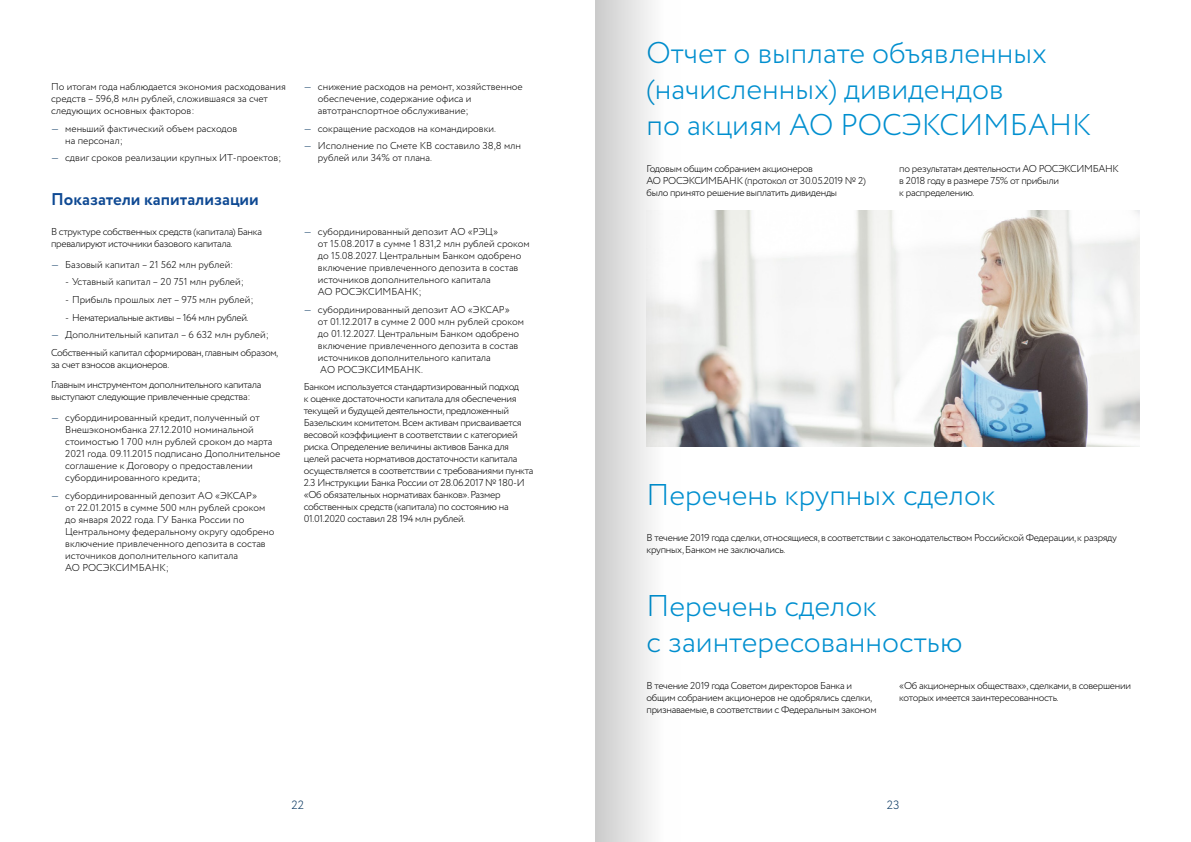
<style>
.page{position:relative;width:1191px;height:842px;background:#fff}
.page>*{position:absolute;margin:0;border:0;box-sizing:border-box;transform-origin:0 0}
.t1{font:300 30px/36px "Circe";color:#008fcf}
.t2{font:700 17px "Circe";color:#0e4993}
.t3{font:300 12px "Circe";color:#00305b}
.t4{font:300 10px/12px "Circe";letter-spacing:-.03em;color:#000}
.t5{font:300 10px/12px "Circe";color:#000}
.s1{color:#00305b}
</style>
<div class="page">
<img style="left:680px;top:211px;width:459px;height:235px">
<svg style="left:595px;top:0;width:85px;height:842px"></svg>
<p class="t5" style="left:51px;top:81px;width:236px">По итогам года наблюдается экономия расходования средств – 596,8 млн рублей, сложившаяся за счет следующих основных факторов:</p>
<p class="t5" style="left:65px;top:122px;width:173px;text-indent:-14px"><span class="s1">―</span> меньший фактический объем расходов на персонал;</p>
<p class="t5" style="left:51px;top:152px;width:232px"><span class="s1">―</span> сдвиг сроков реализации крупных ИТ-проектов;</p>
<h2 class="t2" style="left:51px;top:188px;width:209px">Показатели капитализации</h2>
<p class="t4" style="left:51px;top:226px;width:212px">В структуре собственных средств (капитала) Банка превалируют источники базового капитала.</p>
<p class="t5" style="left:51px;top:258px;width:184px"><span class="s1">―</span> Базовый капитал – 21 562 млн рублей:</p>
<p class="t5" style="left:65px;top:276px;width:180px">- Уставный капитал – 20 751 млн рублей;</p>
<p class="t5" style="left:65px;top:294px;width:190px">- Прибыль прошлых лет – 975 млн рублей;</p>
<p class="t4" style="left:51px;top:308px;width:229px;line-height:17.7px;text-indent:14px">- Нематериальные активы – 164 млн рублей.<br><span class="s1">―</span> Дополнительный капитал – 6 632 млн рублей;<br>Собственный капитал сформирован, главным образом,</p>
<p class="t4" style="left:51px;top:354px;width:212px;line-height:20.5px">за счет взносов акционеров.<br>Главным инструментом дополнительного капитала</p>
<p class="t4" style="left:51px;top:387px;width:210px;line-height:20.5px">выступают следующие привлеченные средства: <span class="s1">―</span> субординированный кредит, полученный от</p>
<p class="t5" style="left:65px;top:424px;width:217px">Внешэкономбанка 27.12.2010 номинальной стоимостью 1 700 млн рублей сроком до марта 2021 года. 09.11.2015 подписано Дополнительное соглашение к Договору о предоставлении субординированного кредита;</p>
<p class="t5" style="left:65px;top:489px;width:211px;text-indent:-14px"><span class="s1">―</span> субординированный депозит АО «ЭКСАР»<br>от 22.01.2015 в сумме 500 млн рублей сроком до января 2022 года. ГУ Банка России по Центральному федеральному округу одобрено включение привлеченного депозита в состав источников дополнительного капитала<br>АО РОСЭКСИМБАНК;</p>
<p class="t5" style="left:318px;top:81px;width:206px;text-indent:-14px"><span class="s1">―</span> снижение расходов на ремонт, хозяйственное обеспечение, содержание офиса и автотранспортное обслуживание;</p>
<p class="t5" style="left:304px;top:120px;width:219px;line-height:17.7px"><span class="s1">―</span> сокращение расходов на командировки.<br><span class="s1">―</span> Исполнение по Смете КВ составило 38,8 млн</p>
<p class="t5" style="left:318px;top:152px;width:115px">рублей или 34% от плана.</p>
<p class="t5" style="left:318px;top:226px;width:213px;text-indent:-14px"><span class="s1">―</span> субординированный депозит АО «РЭЦ»<br>от 15.08.2017 в сумме 1 831,2 млн рублей сроком до 15.08.2027. Центральным Банком одобрено включение привлеченного депозита в состав источников дополнительного капитала<br>АО РОСЭКСИМБАНК;</p>
<p class="t5" style="left:318px;top:303px;width:208px;text-indent:-14px"><span class="s1">―</span> субординированный депозит АО «ЭКСАР»<br>от 01.12.2017 в сумме 2 000 млн рублей сроком до 01.12.2027. Центральным Банком одобрено включение привлеченного депозита в состав источников дополнительного капитала<br>АО РОСЭКСИМБАНК.</p>
<p class="t4" style="left:304px;top:381px;width:231px">Банком используется стандартизированный подход<br>к оценке достаточности капитала для обеспечения текущей и будущей деятельности, предложенный Базельским комитетом. Всем активам присваивается весовой коэффициент в соответствии с категорией риска. Определение величины активов Банка для целей расчета нормативов достаточности капитала осуществляется в соответствии с требованиями пункта 2.3 Инструкции Банка России от 28.06.2017 № 180-И «Об обязательных нормативах банков». Размер собственных средств (капитала) по состоянию на 01.01.2020 составил 28 194 млн рублей.</p>
<h1 class="t1" style="left:646px;top:35px;width:446px">Отчет о выплате объявленных (начисленных) дивидендов<br>по акциям АО РОСЭКСИМБАНК</h1>
<p class="t4" style="left:646px;top:163px;width:221px">Годовым общим собранием акционеров<br>АО РОСЭКСИМБАНК (протокол от 30.05.2019 № 2) было принято решение выплатить дивиденды</p>
<p class="t4" style="left:899px;top:163px;width:221px">по результатам деятельности АО РОСЭКСИМБАНК в 2018 году в размере 75% от прибыли<br>к распределению.</p>
<h1 class="t1" style="left:646px;top:477px;width:350px">Перечень крупных сделок</h1>
<p class="t4" style="left:646px;top:532px;width:472px">В течение 2019 года сделки, относящиеся, в соответствии с законодательством Российской Федерации, к разряду крупных, Банком не заключались.</p>
<h1 class="t1" style="left:646px;top:588px;width:317px">Перечень сделок<br>с заинтересованностью</h1>
<p class="t4" style="left:646px;top:680px;width:231px">В течение 2019 года Советом директоров Банка и общим собранием акционеров не одобрялись сделки, признаваемые, в соответствии с Федеральным законом</p>
<p class="t4" style="left:899px;top:680px;width:233px">«Об акционерных обществах», сделками, в совершении которых имеется заинтересованность.</p>
<p class="t3" style="left:291px;top:797px;width:14px">22</p>
<p class="t3" style="left:887px;top:797px;width:14px">23</p>
</div>
